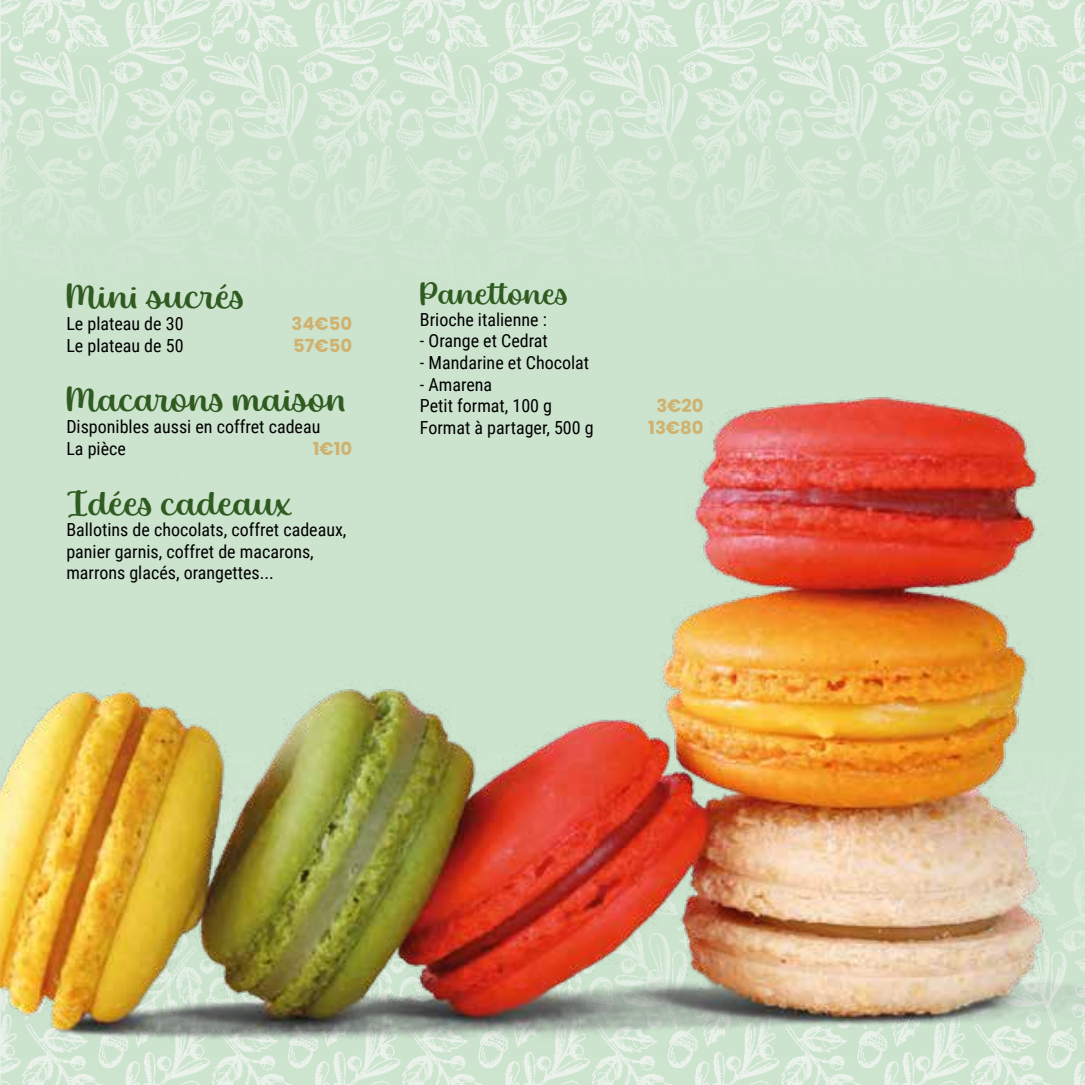
<style>
.page{position:relative;width:1085px;height:1085px;background:#fff}
.page>*{position:absolute;margin:0;border:0;box-sizing:border-box;transform-origin:0 0}
.t1{font:38.25px "Baguet Script";color:#2f5b20}
.t2{font:38.25px "Baguet Script";letter-spacing:.025em;color:#2f5b20}
.t3{font:33.75px "Baguet Script";color:#2f5b20}
.t4{font:18px/21.6px "Roboto Condensed";color:#000}
.t5{font:700 18px "Poppins";color:#d0b270}
</style>
<div class="page">
<img style="left:0;top:384px;width:1084px;height:700px">
<img style="left:1px;top:0;width:1083px;height:384px">
<hr style="left:0;top:0;width:1px;height:384px;background:#cce4ce">
<h1 class="t1" style="left:66px;top:272px;width:181px">Mini sucrés</h1>
<p class="t4" style="left:66px;top:312px;width:119px">Le plateau de 30</p>
<p class="t5" style="left:291px;top:313px;width:62px">34€50</p>
<p class="t4" style="left:66px;top:333px;width:119px">Le plateau de 50</p>
<p class="t5" style="left:293px;top:335px;width:61px">57€50</p>
<h1 class="t1" style="left:66px;top:375px;width:281px">Macarons maison</h1>
<p class="t4" style="left:66px;top:415px;width:255px">Disponibles aussi en coffret cadeau<br>La pièce</p>
<p class="t5" style="left:312px;top:438px;width:41px">1€10</p>
<h1 class="t2" style="left:66px;top:478px;width:227px">Idées cadeaux</h1>
<p class="t4" style="left:66px;top:518px;width:281px">Ballotins de chocolats, coffret cadeaux, panier garnis, coffret de macarons, marrons glacés, orangettes...</p>
<h2 class="t3" style="left:420px;top:272px;width:151px">Panettones</h2>
<p class="t4" style="left:420px;top:308px;width:128px">Brioche italienne :</p>
<p class="t4" style="left:420px;top:329px;width:129px">- Orange et Cedrat</p>
<p class="t4" style="left:420px;top:351px;width:171px">- Mandarine et Chocolat</p>
<p class="t4" style="left:420px;top:372px;width:134px">- Amarena<br>Petit format, 100 g</p>
<p class="t5" style="left:656px;top:395px;width:49px">3€20</p>
<p class="t4" style="left:420px;top:416px;width:175px">Format à partager, 500 g</p>
<p class="t5" style="left:648px;top:417px;width:57px">13€80</p>
</div>
